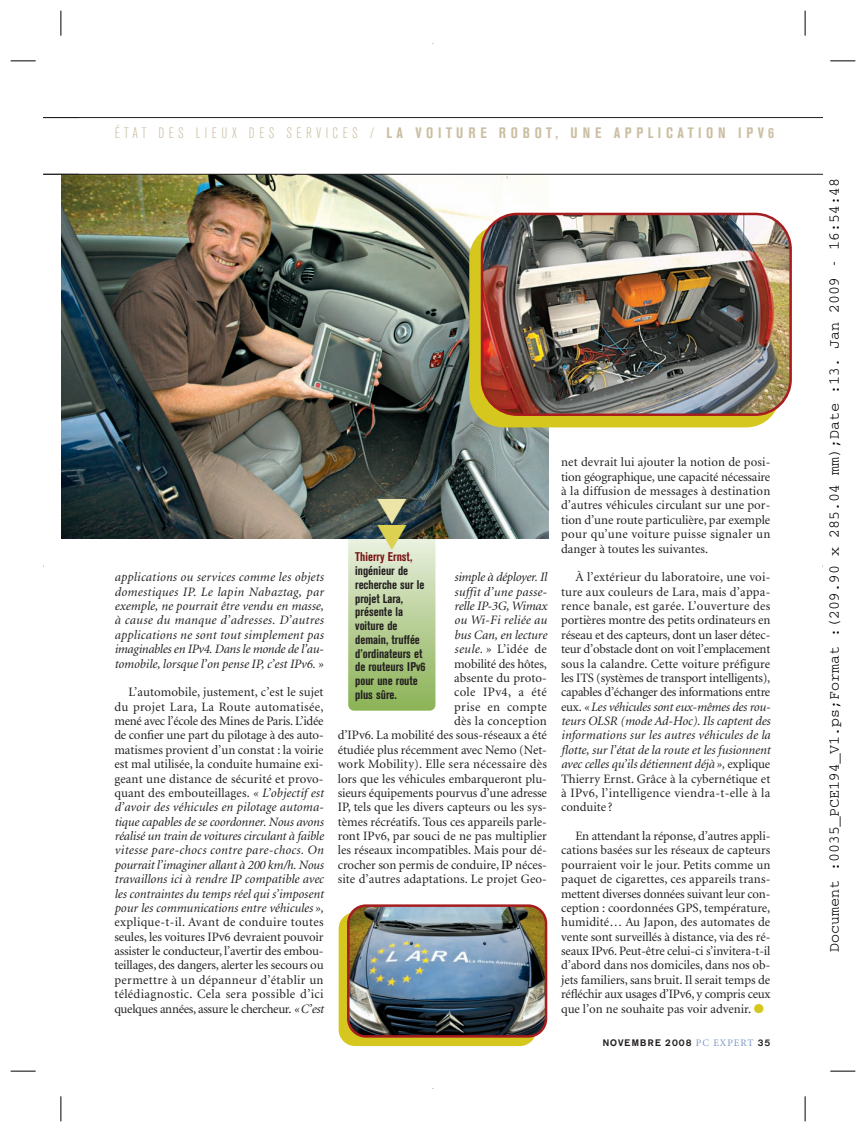
<style>
.page{position:relative;width:866px;height:1132px;background:#fff}
.page>*{position:absolute;margin:0;border:0;box-sizing:border-box;transform-origin:0 0}
.t1{font:15px "OV Default";color:#000}
.t2{font:700 condensed 15px "Akzidenz Grotesk BE";letter-spacing:.305em;color:#cbbfa3}
.t3{font:12.75px/14.4px "Minion";color:#231f20;text-align:justify}
.t4{font:italic 12.75px/14.4px "Minion";letter-spacing:-.005em;color:#231f20;text-align:justify}
.t5{font:700 condensed 12.5px/13.8px "Akzidenz Grotesk BE";color:#231f20}
.t6{font:500 9.38px "AG Old Face";letter-spacing:.12em;color:#231f20}
.s1{font-weight:300}
.s2{font-style:italic}
.s3{color:#791113}
.s4{color:#d5c71d}
.s5{font-family:"Minion";font-weight:400;font-size:10px;color:#7997c4}
</style>
<div class="page">
<img style="left:43px;top:43px;width:779px;height:1046px">
<svg style="left:11px;top:1071px;width:25px;height:1px"></svg>
<svg style="left:61px;top:1096px;width:1px;height:25px"></svg>
<svg style="left:804px;top:1096px;width:1px;height:25px"></svg>
<svg style="left:830px;top:1071px;width:25px;height:1px"></svg>
<svg style="left:830px;top:61px;width:25px;height:1px"></svg>
<svg style="left:804px;top:11px;width:1px;height:25px"></svg>
<svg style="left:61px;top:11px;width:1px;height:25px"></svg>
<svg style="left:11px;top:61px;width:25px;height:1px"></svg>
<svg style="left:377px;top:499px;width:29px;height:51px"></svg>
<p class="t2" style="left:115px;top:127px;width:660px"><span class="s1">ÉTAT DES LIEUX DES SERVICES /</span> LA VOITURE ROBOT, UNE APPLICATION IPV6</p>
<p class="t4" style="left:114px;top:571px;width:211px">applications ou services comme les objets domestiques IP. Le lapin Nabaztag, par exemple, ne pourrait être vendu en masse, à cause du manque d’adresses. D’autres applications ne sont tout simplement pas imaginables en IPv4. Dans le monde de l’au&shy;tomobile, lorsque l’on pense IP, c’est IPv6. »</p>
<p class="t3" style="left:114px;top:685px;width:211px;text-indent:14px">L’automobile, justement, c’est le sujet du projet Lara, La Route automatisée, mené avec l’école des Mines de Paris. L’idée de confier une part du pilotage à des auto&shy;matismes provient d’un constat : la voirie est mal utilisée, la conduite humaine exi&shy;geant une distance de sécurité et provo&shy;quant des embouteillages. <span class="s2">« L’objectif est d’avoir des véhicules en pilotage automa&shy;tique capables de se coordonner. Nous avons réalisé un train de voitures circulant à faible vitesse pare-chocs contre pare-chocs. On pourrait l’imaginer allant à 200 km/h. Nous travaillons ici à rendre IP compatible avec les contraintes du temps réel qui s’imposent pour les communications entre véhicules », </span>explique-t-il. Avant de conduire toutes seules, les voitures IPv6 devraient pouvoir assister le conducteur, l’avertir des embou&shy;teillages, des dangers, alerter les secours ou permettre à un dépanneur d’établir un télédiagnostic. Cela sera possible d’ici quelques années, assure le chercheur. <span class="s2">«C’est</span></p>
<p class="t5" style="left:355px;top:551px;width:72px"><span class="s3">Thierry Ernst, </span>ingénieur de recherche sur le projet Lara, présente la voiture de demain, truffée d’ordinateurs et de routeurs IPv6 pour une route plus sûre.</p>
<p class="t3" style="left:338px;top:570px;width:211px;text-align:right"><span class="s2">simple à déployer. Il<br>suffit d’une passe-<br>relle IP-3G, Wimax<br>ou Wi-Fi reliée au<br>bus Can, en lecture<br>seule. »</span> L’idée de<br>mobilité des hôtes,<br>absente du proto-<br>cole IPv4, a été<br>prise en compte<br>dès la conception<br>d’IPv6. La mobilité des sous-réseaux a été étudiée plus récemment avec Nemo (Net&shy;work Mobility). Elle sera nécessaire dès lors que les véhicules embarqueront plu&shy;sieurs équipements pourvus d’une adresse<br>IP, tels que les divers capteurs ou les sys&shy;tèmes récréatifs. Tous ces appareils parle&shy;ront IPv6, par souci de ne pas multiplier les réseaux incompatibles. Mais pour dé&shy;crocher son permis de conduire, IP néces&shy;site d’autres adaptations. Le projet Geo-</p>
<p class="t3" style="left:561px;top:455px;width:211px">net devrait lui ajouter la notion de posi&shy;tion géographique, une capacité nécessaire à la diffusion de messages à destination d’autres véhicules circulant sur une por&shy;tion d’une route particulière, par exemple pour qu’une voiture puisse signaler un danger à toutes les suivantes.</p>
<p class="t3" style="left:561px;top:570px;width:211px;text-indent:14px">À l’extérieur du laboratoire, une voi&shy;ture aux couleurs de Lara, mais d’appa&shy;rence banale, est garée. L’ouverture des portières montre des petits ordinateurs en réseau et des capteurs, dont un laser détec&shy;teur d’obstacle dont on voit l’emplacement sous la calandre. Cette voiture préfigure les ITS (systèmes de transport intelligents), capables d’échanger des informations entre eux. <span class="s2">«Les véhicules sont eux-mêmes des rou&shy;teurs OLSR (mode Ad-Hoc). Ils captent des informations sur les autres véhicules de la flotte, sur l’état de la route et les fusionnent avec celles qu’ils détiennent déjà »,</span> explique Thierry Ernst. Grâce à la cybernétique et à IPv6, l’intelligence viendra-t-elle à la conduite?</p>
<p class="t3" style="left:561px;top:828px;width:211px;text-indent:14px">En attendant la réponse, d’autres appli&shy;cations basées sur les réseaux de capteurs pourraient voir le jour. Petits comme un paquet de cigarettes, ces appareils trans&shy;mettent diverses données suivant leur con&shy;ception : coordonnées GPS, température, humidité… Au Japon, des automates de vente sont surveillés à distance, via des ré&shy;seaux IPv6. Peut-être celui-ci s’invitera-t-il d’abord dans nos domiciles, dans nos ob&shy;jets familiers, sans bruit. Il serait temps de réfléchir aux usages d’IPv6, y compris ceux que l’on ne souhaite pas voir advenir. <span class="s4">●</span></p>
<p class="t6" style="left:602px;top:1037px;width:169px">NOVEMBRE 2008 <span class="s5">PC EXPERT</span> 35</p>
<p class="t1" style="left:824px;top:952px;width:776px;rotate:-90deg">Document :0035_PCE194_V1.ps;Format :(209.90 x 285.04 mm);Date :13. Jan 2009 - 16:54:48</p>
</div>
